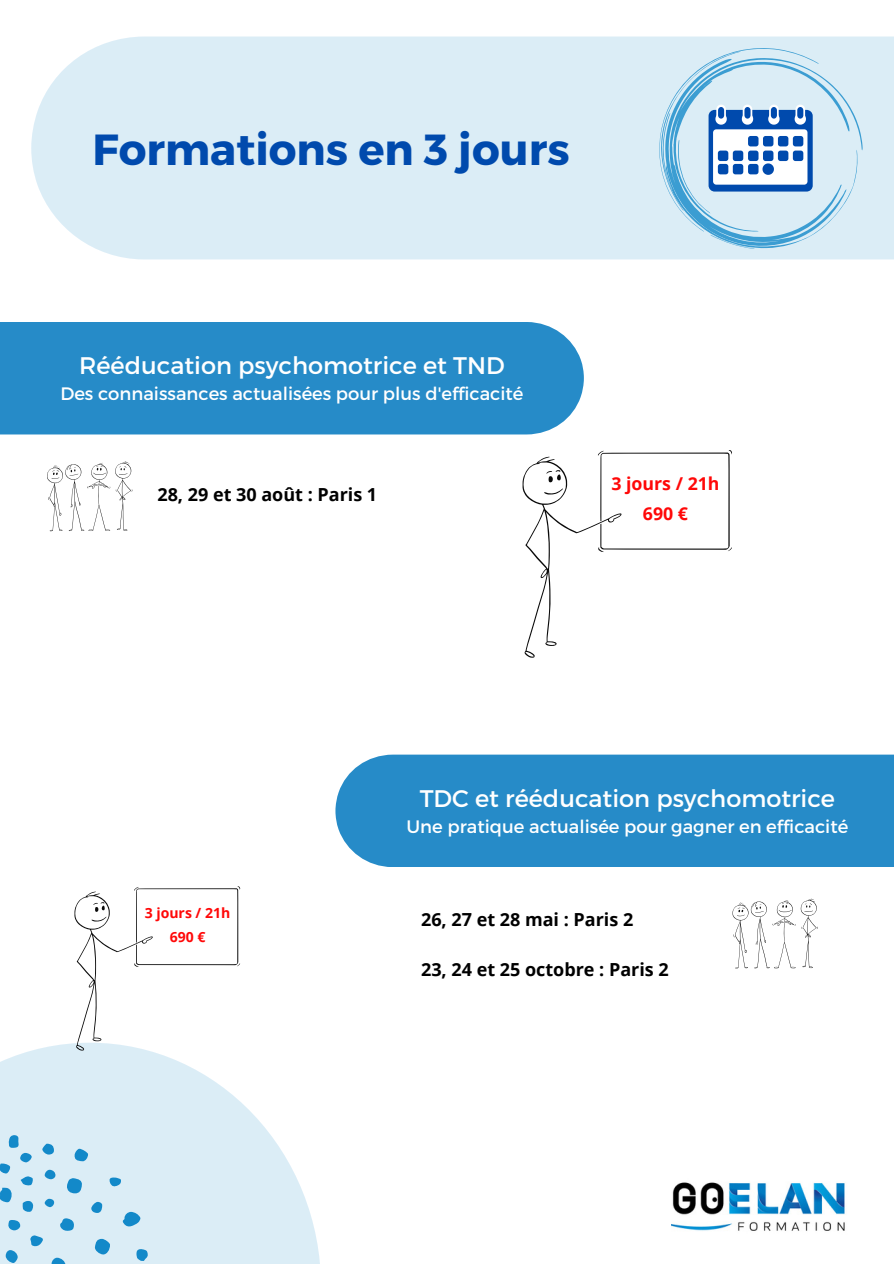
<style>
.page{position:relative;width:894px;height:1264px;background:#fff}
.page>*{position:absolute;margin:0;border:0;box-sizing:border-box;transform-origin:0 0}
.t1{font:700 43.5px "Montserrat";color:#004aad}
.t2{font:24px "Montserrat";color:#fff}
.t3{font:18px "Montserrat";color:#fff}
.t4{font:700 18px "Open Sans";color:#000}
.t5{font:700 17.7px "Open Sans";color:#ff0808}
.t6{font:700 13.95px/23.9px "Open Sans";color:#ff0808;text-align:center}
</style>
<div class="page">
<svg style="left:522px;top:450px;width:210px;height:207px"></svg>
<svg style="left:0;top:1043px;width:320px;height:220px;fill:#dbedf6"></svg>
<svg style="left:67px;top:1178px;width:15px;height:15px"></svg>
<svg style="left:122px;top:1211px;width:19px;height:15px"></svg>
<svg style="left:95px;top:1238px;width:15px;height:16px"></svg>
<svg style="left:51px;top:1257px;width:15px;height:6px"></svg>
<svg style="left:60px;top:1217px;width:14px;height:13px"></svg>
<svg style="left:74px;top:1148px;width:14px;height:13px"></svg>
<svg style="left:6px;top:1249px;width:12px;height:13px"></svg>
<svg style="left:136px;top:1248px;width:11px;height:13px"></svg>
<svg style="left:8px;top:1219px;width:12px;height:11px"></svg>
<svg style="left:30px;top:1234px;width:14px;height:12px"></svg>
<svg style="left:42px;top:1143px;width:12px;height:11px"></svg>
<svg style="left:91px;top:1201px;width:11px;height:11px"></svg>
<svg style="left:109px;top:1177px;width:12px;height:10px"></svg>
<svg style="left:0;top:1135px;width:34px;height:77px;background:#aed6ec"></svg>
<svg style="left:44px;top:1169px;width:12px;height:10px"></svg>
<div style="left:45px;top:1198px;width:9px;height:9px;background:#1389c9;border-radius:4px"></div>
<div style="left:0;top:322px;width:583px;height:112px;background:#268bc8"></div>
<img style="left:671px;top:1182px;width:174px;height:49px">
<svg style="left:47px;top:461px;width:85px;height:70px"></svg>
<div style="left:335px;top:754px;width:558px;height:113px;background:#268bc8"></div>
<svg style="left:732px;top:898px;width:85px;height:70px"></svg>
<svg style="left:74px;top:886px;width:166px;height:164px"></svg>
<div style="left:32px;top:36px;width:861px;height:223px;background:#dbedf6"></div>
<svg style="left:658px;top:48px;width:204px;height:201px;background:#b5d4eb"></svg>
<p class="t1" style="left:93px;top:121px;width:478px">Formations en 3 jours</p>
<p class="t2" style="left:79px;top:350px;width:427px">Rééducation psychomotrice et TND</p>
<p class="t3" style="left:60px;top:382px;width:464px">Des connaissances actualisées pour plus d'efficacité</p>
<h3 class="t4" style="left:157px;top:482px;width:221px">28, 29 et 30 août : Paris 1</h3>
<h1 class="t5" style="left:611px;top:471px;width:110px">3 jours / 21h</h1>
<p class="t5" style="left:642px;top:501px;width:47px">690 €</p>
<p class="t6" style="left:145px;top:900px;width:87px">3 jours / 21h<br>690 €</p>
<p class="t2" style="left:419px;top:782px;width:417px">TDC et rééducation psychomotrice</p>
<p class="t3" style="left:406px;top:814px;width:443px">Une pratique actualisée pour gagner en efficacité</p>
<h2 class="t4" style="left:421px;top:906px;width:214px">26, 27 et 28 mai : Paris 2</h2>
<h2 class="t4" style="left:421px;top:956px;width:249px">23, 24 et 25 octobre : Paris 2</h2>
</div>
